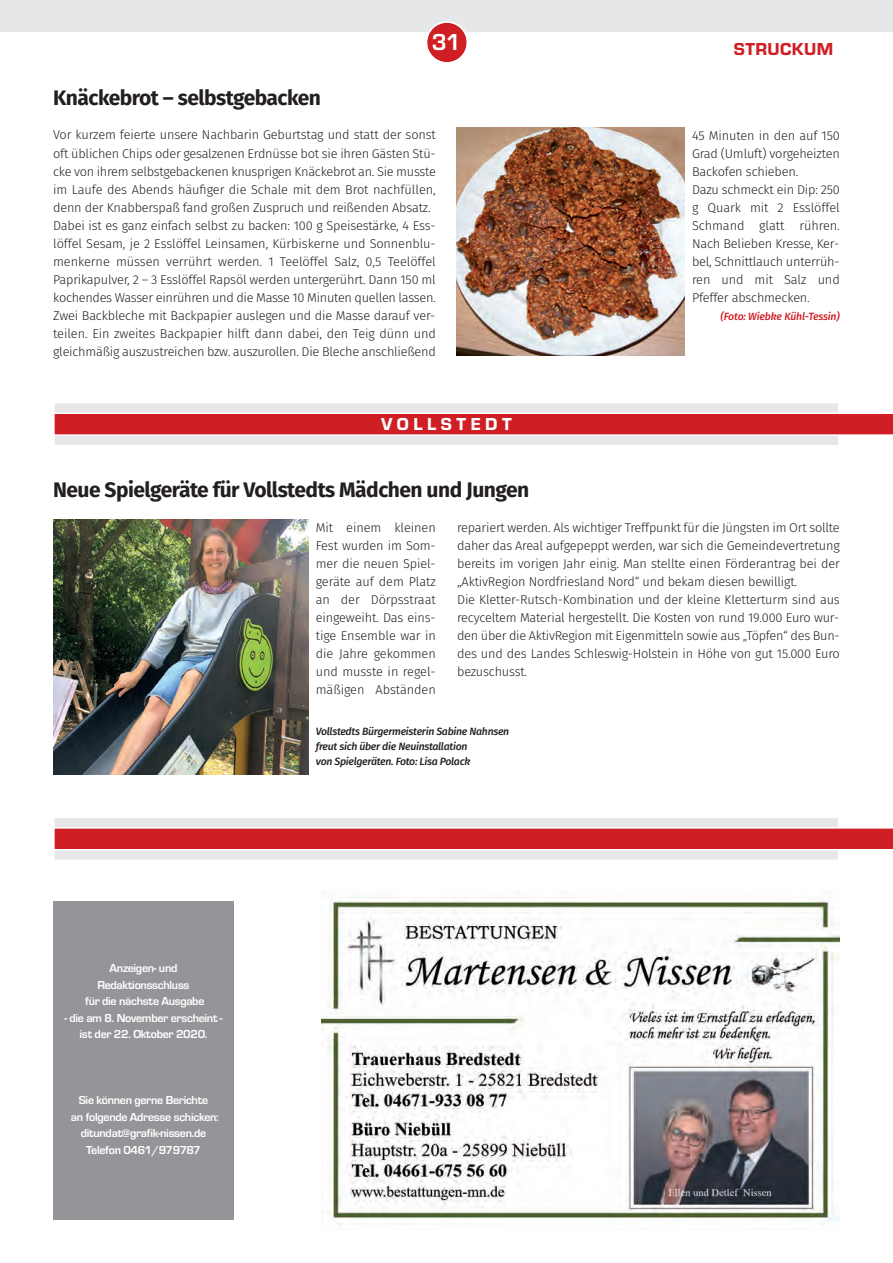
<style>
.page{position:relative;width:893px;height:1263px;background:#fff}
.page>*{position:absolute;margin:0;border:0;box-sizing:border-box;transform-origin:0 0}
.t1{font:700 24px "Eurostile T";color:#fff}
.t2{font:700 21px "Fira Sans";letter-spacing:-.025em;color:#231f20}
.t3{font:18px "Eurostile T Heav";letter-spacing:.25em;color:#fff}
.t4{font:18px "Eurostile T Heav";letter-spacing:.025em;color:#d01e25}
.t5{font:300 12.75px/18px "Fira Sans";letter-spacing:-.015em;color:#231f20;text-align:justify}
.t6{font:700 12px "Eurostile T";letter-spacing:-.025em;color:#fff}
.t7{font:italic 500 10.5px/15px "Fira Sans";letter-spacing:-.025em;color:#231f20}
.t8{font:italic 500 10.5px "Fira Sans";letter-spacing:-.015em;color:#d01e25}
</style>
<div class="page">
<div style="left:0;top:0;width:893px;height:32px;background:#e6e7e9"></div>
<svg style="left:427px;top:21px;width:40px;height:42px"></svg>
<div style="left:55px;top:818px;width:783px;height:42px;background:#e6e7e9"></div>
<svg style="left:54px;top:827px;width:839px;height:23px;background:#d5373d"></svg>
<img style="left:321px;top:897px;width:518px;height:329px">
<div style="left:53px;top:901px;width:181px;height:318px;background:#939598"></div>
<div style="left:55px;top:403px;width:783px;height:42px;background:#e6e7e9"></div>
<svg style="left:54px;top:412px;width:839px;height:24px;background:#d63f45"></svg>
<img style="left:457px;top:128px;width:227px;height:227px">
<img style="left:53px;top:520px;width:255px;height:255px">
<p class="t2" style="left:53px;top:89px;width:269px">Knäckebrot – selbstgebacken</p>
<p class="t1" style="left:432px;top:34px;width:31px">31</p>
<p class="t4" style="left:734px;top:43px;width:101px">STRUCKUM</p>
<p class="t5" style="left:53px;top:127px;width:384px">Vor kurzem feierte unsere Nachbarin Geburtstag und statt der sonst oft üblichen Chips oder gesalzenen Erdnüsse bot sie ihren Gästen Stü&shy;cke von ihrem selbstgebackenen knusprigen Knäckebrot an. Sie musste im Laufe des Abends häufiger die Schale mit dem Brot nachfüllen, denn der Knabberspaß fand großen Zuspruch und reißenden Absatz.</p>
<p class="t5" style="left:53px;top:217px;width:384px">Dabei ist es ganz einfach selbst zu backen: 100 g Speisestärke, 4 Ess&shy;löffel Sesam, je 2 Esslöffel Leinsamen, Kürbiskerne und Sonnenblu&shy;menkerne müssen verrührt werden. 1 Teelöffel Salz, 0,5 Teelöffel Paprikapulver, 2 – 3 Esslöffel Rapsöl werden untergerührt. Dann 150 ml kochendes Wasser einrühren und die Masse 10 Minuten quellen lassen.<br>Zwei Backbleche mit Backpapier auslegen und die Masse darauf ver&shy;teilen. Ein zweites Backpapier hilft dann dabei, den Teig dünn und gleichmäßig auszustreichen bzw. auszurollen. Die Bleche anschließend</p>
<p class="t3" style="left:381px;top:418px;width:132px">VOLLSTEDT</p>
<p class="t2" style="left:53px;top:481px;width:478px">Neue Spielgeräte für Vollstedts Mädchen und Jungen</p>
<p class="t5" style="left:692px;top:127px;width:149px">45 Minuten in den auf 150<br>Grad (Umluft) vorgeheizten Backofen schieben.</p>
<p class="t5" style="left:692px;top:181px;width:149px">Dazu schmeckt ein Dip: 250 g Quark mit 2 Esslöffel Schmand glatt rühren.<br>Nach Belieben Kresse, Ker&shy;bel, Schnittlauch unterrüh&shy;ren und mit Salz und Pfeffer abschmecken.</p>
<p class="t8" style="left:721px;top:312px;width:121px">(Foto: Wiebke Kühl-Tessin)</p>
<p class="t5" style="left:316px;top:519px;width:122px">Mit einem kleinen Fest wurden im Som&shy;mer die neuen Spiel&shy;geräte auf dem Platz an der Dörpsstraat eingeweiht. Das eins&shy;tige Ensemble war in die Jahre gekommen und musste in regel&shy;mäßigen Abständen</p>
<p class="t5" style="left:457px;top:519px;width:384px">repariert werden. Als wichtiger Treffpunkt für die Jüngsten im Ort sollte daher das Areal aufgepeppt werden, war sich die Gemeindevertretung bereits im vorigen Jahr einig. Man stellte einen Förderantrag bei der „AktivRegion Nordfriesland Nord“ und bekam diesen bewilligt.</p>
<p class="t5" style="left:457px;top:591px;width:384px">Die Kletter-Rutsch-Kombination und der kleine Kletterturm sind aus recyceltem Material hergestellt. Die Kosten von rund 19.000 Euro wur&shy;den über die AktivRegion mit Eigenmitteln sowie aus „Töpfen“ des Bun&shy;des und des Landes Schleswig-Holstein in Höhe von gut 15.000 Euro bezuschusst.</p>
<p class="t6" style="left:110px;top:964px;width:69px">Anzeigen- und</p>
<p class="t6" style="left:97px;top:981px;width:94px">Redaktionsschluss</p>
<p class="t6" style="left:85px;top:997px;width:121px">für die nächste Ausgabe</p>
<p class="t6" style="left:64px;top:1014px;width:160px">- die am 8. November erscheint -</p>
<p class="t6" style="left:80px;top:1030px;width:129px">ist der 22. Oktober 2020.</p>
<p class="t6" style="left:79px;top:1096px;width:131px">Sie können gerne Berichte</p>
<p class="t6" style="left:71px;top:1113px;width:149px">an folgende Adresse schicken:</p>
<p class="t6" style="left:81px;top:1129px;width:127px">ditundat@grafik-nissen.de</p>
<p class="t6" style="left:86px;top:1146px;width:116px">Telefon 0461/979787</p>
<p class="t7" style="left:316px;top:725px;width:195px">Vollstedts Bürgermeisterin Sabine Nahnsen freut sich über die Neuinstallation</p>
<p class="t7" style="left:316px;top:755px;width:156px">von Spielgeräten. Foto: Lisa Polack</p>
</div>
